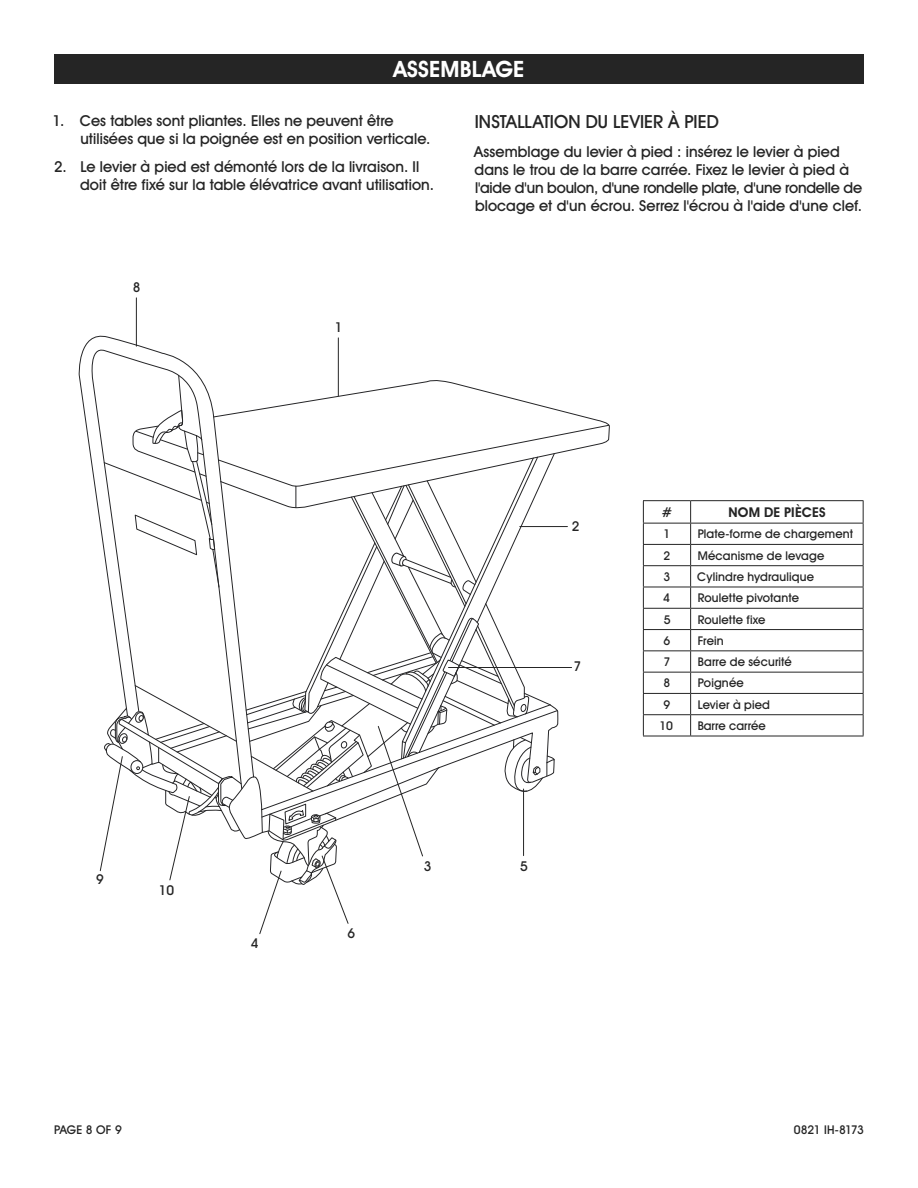
<style>
.page{position:relative;width:918px;height:1188px;background:#fff}
.page>*{position:absolute;margin:0;border:0;box-sizing:border-box;transform-origin:0 0}
.t1{font:700 22.5px "Uline Two Knine";letter-spacing:.01em;color:#fff}
.t2{font:18px "Uline Two Knine";letter-spacing:.005em;color:#252525}
.t3{font:15px/18px "Uline Two Knine";letter-spacing:.005em;color:#252525}
.t4{font:700 13.5px "Uline Two Knine";letter-spacing:.015em;color:#252525}
.t5{font:13.5px "Uline Two Knine";color:#252525}
.t6{font:12px "Uline Two Knine";letter-spacing:.01em;color:#252525}
.t7{font:12px "Uline Two Knine";letter-spacing:-.045em;color:#252525}
</style>
<div class="page">
<div style="left:54px;top:54px;width:810px;height:30px;background:#252525"></div>
<svg style="left:78px;top:328px;width:60px;height:112px"></svg>
<svg style="left:88px;top:345px;width:110px;height:173px"></svg>
<hr style="left:136px;top:298px;width:1px;height:48px;background:#252525">
<hr style="left:338px;top:338px;width:1px;height:58px;background:#252525">
<svg style="left:99px;top:374px;width:511px;height:561px"></svg>
<hr style="left:643px;top:500px;width:48px;height:1px;background:#252525">
<hr style="left:691px;top:500px;width:173px;height:1px;background:#252525">
<hr style="left:643px;top:523px;width:48px;height:1px;background:#252525">
<hr style="left:691px;top:523px;width:173px;height:1px;background:#252525">
<hr style="left:643px;top:544px;width:48px;height:1px;background:#252525">
<hr style="left:691px;top:544px;width:173px;height:1px;background:#252525">
<hr style="left:643px;top:565px;width:48px;height:1px;background:#252525">
<hr style="left:691px;top:565px;width:173px;height:1px;background:#252525">
<hr style="left:643px;top:587px;width:48px;height:1px;background:#252525">
<hr style="left:691px;top:587px;width:173px;height:1px;background:#252525">
<hr style="left:643px;top:608px;width:48px;height:1px;background:#252525">
<hr style="left:691px;top:608px;width:173px;height:1px;background:#252525">
<hr style="left:643px;top:629px;width:48px;height:1px;background:#252525">
<hr style="left:691px;top:629px;width:173px;height:1px;background:#252525">
<hr style="left:643px;top:650px;width:48px;height:1px;background:#252525">
<hr style="left:691px;top:650px;width:173px;height:1px;background:#252525">
<hr style="left:643px;top:672px;width:48px;height:1px;background:#252525">
<hr style="left:691px;top:672px;width:173px;height:1px;background:#252525">
<hr style="left:643px;top:693px;width:48px;height:1px;background:#252525">
<hr style="left:691px;top:693px;width:173px;height:1px;background:#252525">
<hr style="left:643px;top:714px;width:48px;height:1px;background:#252525">
<svg style="left:643px;top:501px;width:1px;height:235px"></svg>
<hr style="left:691px;top:714px;width:173px;height:1px;background:#252525">
<svg style="left:690px;top:501px;width:1px;height:235px"></svg>
<svg style="left:863px;top:501px;width:1px;height:235px"></svg>
<hr style="left:643px;top:736px;width:48px;height:1px;background:#252525">
<hr style="left:691px;top:736px;width:173px;height:1px;background:#252525">
<h1 class="t1" style="left:394px;top:56px;width:132px">ASSEMBLAGE</h1>
<p class="t3" style="left:80px;top:111px;width:352px;text-indent:-28px">1. Ces tables sont pliantes. Elles ne peuvent être utilisées que si la poignée est en position verticale.</p>
<p class="t3" style="left:80px;top:158px;width:355px;text-indent:-26px">2. Le levier à pied est démonté lors de la livraison. Il doit être fixé sur la table élévatrice avant utilisation.</p>
<p class="t5" style="left:133px;top:279px;width:9px">8</p>
<p class="t5" style="left:335px;top:319px;width:9px">1</p>
<p class="t2" style="left:475px;top:110px;width:246px">INSTALLATION DU LEVIER À PIED</p>
<p class="t3" style="left:474px;top:142px;width:390px">Assemblage du levier à pied : insérez le levier à pied dans le trou de la barre carrée. Fixez le levier à pied à l'aide d'un boulon, d'une rondelle plate, d'une rondelle de blocage et d'un écrou. Serrez l'écrou à l'aide d'une clef.</p>
<p class="t5" style="left:572px;top:518px;width:9px">2</p>
<p class="t5" style="left:573px;top:658px;width:9px">7</p>
<p class="t4" style="left:662px;top:504px;width:12px">#</p>
<p class="t4" style="left:728px;top:504px;width:99px">NOM DE PIÈCES</p>
<p class="t6" style="left:664px;top:527px;width:8px">1</p>
<p class="t6" style="left:698px;top:527px;width:157px">Plate-forme de chargement</p>
<p class="t6" style="left:664px;top:548px;width:8px">2</p>
<p class="t6" style="left:698px;top:548px;width:128px">Mécanisme de levage</p>
<p class="t6" style="left:664px;top:569px;width:8px">3</p>
<p class="t6" style="left:697px;top:569px;width:118px">Cylindre hydraulique</p>
<p class="t6" style="left:663px;top:591px;width:8px">4</p>
<p class="t6" style="left:698px;top:591px;width:103px">Roulette pivotante</p>
<p class="t6" style="left:664px;top:612px;width:8px">5</p>
<p class="t6" style="left:698px;top:612px;width:69px">Roulette fixe</p>
<p class="t6" style="left:664px;top:633px;width:8px">6</p>
<p class="t6" style="left:698px;top:633px;width:28px">Frein</p>
<p class="t6" style="left:663px;top:654px;width:8px">7</p>
<p class="t6" style="left:698px;top:654px;width:96px">Barre de sécurité</p>
<p class="t6" style="left:664px;top:676px;width:8px">8</p>
<p class="t6" style="left:698px;top:676px;width:48px">Poignée</p>
<p class="t6" style="left:664px;top:697px;width:8px">9</p>
<p class="t6" style="left:698px;top:697px;width:74px">Levier à pied</p>
<p class="t6" style="left:659px;top:718px;width:15px">10</p>
<p class="t6" style="left:698px;top:718px;width:70px">Barre carrée</p>
<p class="t5" style="left:96px;top:871px;width:9px">9</p>
<p class="t5" style="left:159px;top:882px;width:17px">10</p>
<p class="t5" style="left:251px;top:935px;width:9px">4</p>
<p class="t5" style="left:348px;top:925px;width:9px">6</p>
<p class="t5" style="left:424px;top:858px;width:9px">3</p>
<p class="t5" style="left:520px;top:858px;width:9px">5</p>
<p class="t6" style="left:54px;top:1122px;width:69px">PAGE 8 OF 9</p>
<p class="t7" style="left:794px;top:1122px;width:72px">0821 IH-8173</p>
</div>
